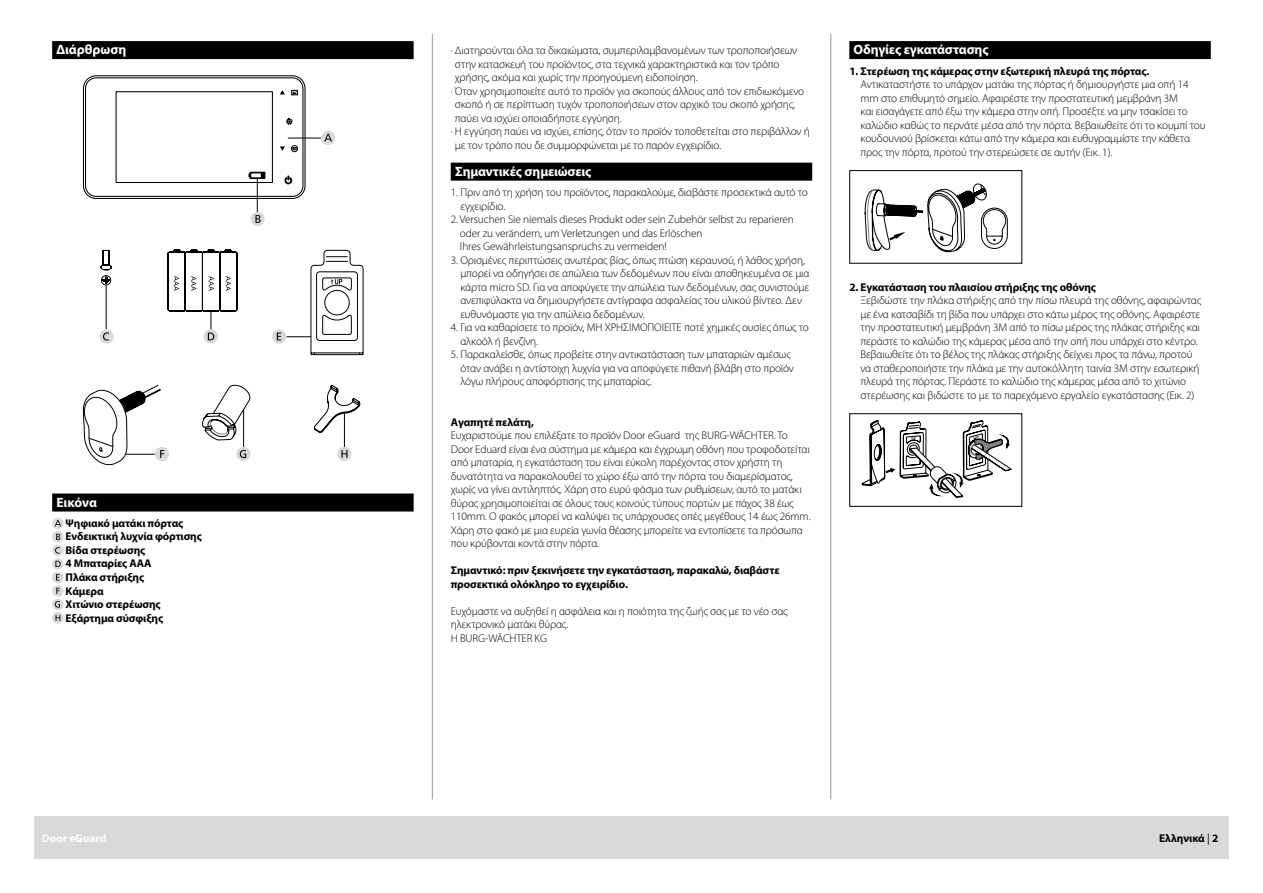
<style>
.page{position:relative;width:1263px;height:893px;background:#fff}
.page>*{position:absolute;margin:0;border:0;box-sizing:border-box;transform-origin:0 0}
.t1{font:700 13.5px "Myriad Pro";letter-spacing:-.01em;color:#fff}
.t2{font:300 11.25px/13.5px "Myriad Pro";letter-spacing:-.01em;color:#000}
.t3{font:700 11.25px/13.5px "Myriad Pro";letter-spacing:-.01em;color:#000}
.t4{font:700 11.25px "Myriad Pro";color:#fff}
.s1{font-weight:400}
</style>
<div class="page">
<div style="left:34px;top:816px;width:1195px;height:43px;background:#d9d9da"></div>
<hr style="left:432px;top:34px;width:1px;height:765px;background:#989999">
<hr style="left:830px;top:34px;width:1px;height:765px;background:#989999">
<div style="left:52px;top:41px;width:362px;height:18px;background:#000"></div>
<div style="left:52px;top:493px;width:362px;height:18px;background:#000"></div>
<div style="left:52px;top:518px;width:12px;height:11px;background:#d9d9da;border-radius:50%"></div>
<svg style="left:55px;top:520px;width:6px;height:6px"></svg>
<svg style="left:52px;top:531px;width:12px;height:12px"></svg>
<svg style="left:56px;top:534px;width:4px;height:6px"></svg>
<div style="left:52px;top:545px;width:12px;height:11px;background:#d9d9da;border-radius:50%"></div>
<svg style="left:55px;top:547px;width:5px;height:7px"></svg>
<svg style="left:52px;top:558px;width:12px;height:12px"></svg>
<svg style="left:55px;top:561px;width:6px;height:6px"></svg>
<div style="left:52px;top:572px;width:12px;height:11px;background:#d9d9da;border-radius:50%"></div>
<svg style="left:56px;top:574px;width:4px;height:6px"></svg>
<svg style="left:52px;top:585px;width:12px;height:12px"></svg>
<svg style="left:56px;top:588px;width:4px;height:6px"></svg>
<div style="left:52px;top:599px;width:12px;height:11px;background:#d9d9da;border-radius:50%"></div>
<svg style="left:55px;top:601px;width:5px;height:7px"></svg>
<svg style="left:52px;top:612px;width:12px;height:12px"></svg>
<svg style="left:56px;top:615px;width:4px;height:6px"></svg>
<div style="left:451px;top:163px;width:361px;height:18px;background:#000"></div>
<div style="left:849px;top:41px;width:362px;height:18px;background:#000"></div>
<div style="left:849px;top:170px;width:173px;height:94px;border:1px solid #000"></div>
<svg style="left:865px;top:183px;width:143px;height:70px"></svg>
<div style="left:849px;top:413px;width:173px;height:94px;border:1px solid #000"></div>
<svg style="left:862px;top:420px;width:150px;height:78px"></svg>
<hr style="left:288px;top:138px;width:33px;height:1px;background:#000">
<div style="left:321px;top:131px;width:14px;height:14px;background:#d9d9da;border-radius:50%"></div>
<svg style="left:324px;top:134px;width:8px;height:8px"></svg>
<hr style="left:257px;top:175px;width:1px;height:38px;background:#000">
<hr style="left:106px;top:285px;width:1px;height:44px;background:#000">
<hr style="left:243px;top:409px;width:1px;height:38px;background:#000">
<hr style="left:344px;top:412px;width:1px;height:35px;background:#000">
<div style="left:250px;top:212px;width:15px;height:14px;background:#d9d9da;border-radius:50%"></div>
<svg style="left:255px;top:215px;width:6px;height:8px"></svg>
<div style="left:99px;top:329px;width:15px;height:15px;background:#d9d9da;border-radius:50%"></div>
<svg style="left:103px;top:332px;width:6px;height:9px"></svg>
<svg style="left:272px;top:329px;width:14px;height:15px"></svg>
<div style="left:155px;top:447px;width:14px;height:14px;background:#d9d9da;border-radius:50%"></div>
<div style="left:236px;top:447px;width:15px;height:14px;background:#d9d9da;border-radius:50%"></div>
<svg style="left:240px;top:450px;width:6px;height:8px"></svg>
<div style="left:337px;top:447px;width:14px;height:14px;background:#d9d9da;border-radius:50%"></div>
<svg style="left:341px;top:450px;width:6px;height:8px"></svg>
<svg style="left:277px;top:249px;width:87px;height:107px"></svg>
<svg style="left:313px;top:384px;width:48px;height:50px"></svg>
<svg style="left:202px;top:384px;width:49px;height:57px"></svg>
<svg style="left:82px;top:385px;width:82px;height:81px"></svg>
<svg style="left:100px;top:249px;width:12px;height:37px"></svg>
<svg style="left:204px;top:329px;width:14px;height:15px"></svg>
<svg style="left:82px;top:75px;width:224px;height:124px"></svg>
<div style="left:291px;top:145px;width:7px;height:7px;border:1px solid #000;border-radius:50%"></div>
<svg style="left:167px;top:249px;width:71px;height:91px"></svg>
<p class="t1" style="left:56px;top:41px;width:71px">Διάρθρωση</p>
<p class="t1" style="left:56px;top:493px;width:42px">Εικόνα</p>
<p class="t3" style="left:66px;top:516px;width:138px">Ψηφιακό ματάκι πόρτας<br>Ενδεικτική λυχνία φόρτισης<br>Βίδα στερέωσης<br>4 Μπαταρίες ΑΑΑ<br>Πλάκα στήριξης<br>Κάμερα<br>Χιτώνιο στερέωσης<br>Εξάρτημα σύσφιξης</p>
<p class="t2" style="left:451px;top:44px;width:348px">· Διατηρούνται όλα τα δικαιώματα, συμπεριλαμβανομένων των τροποποιήσεων</p>
<p class="t2" style="left:455px;top:57px;width:326px">στην κατασκευή του προϊόντος, στα τεχνικά χαρακτηριστικά και τον τρόπο</p>
<p class="t2" style="left:455px;top:71px;width:244px">χρήσης, ακόμα και χωρίς την προηγούμενη ειδοποίηση.</p>
<p class="t2" style="left:451px;top:84px;width:355px">· Όταν χρησιμοποιείτε αυτό το προϊόν για σκοπούς άλλους από τον επιδιωκόμενο</p>
<p class="t2" style="left:455px;top:98px;width:342px">σκοπό ή σε περίπτωση τυχόν τροποποιήσεων στον αρχικό του σκοπό χρήσης,</p>
<p class="t2" style="left:455px;top:111px;width:168px">παύει να ισχύει οποιαδήποτε εγγύηση.</p>
<p class="t2" style="left:451px;top:125px;width:361px">· Η εγγύηση παύει να ισχύει, επίσης, όταν το προϊόν τοποθετείται στο περιβάλλον ή</p>
<p class="t2" style="left:455px;top:138px;width:268px">με τον τρόπο που δε συμμορφώνεται με το παρόν εγχειρίδιο.</p>
<p class="t1" style="left:455px;top:162px;width:138px">Σημαντικές σημειώσεις</p>
<p class="t2" style="left:460px;top:185px;width:349px;text-indent:-10px">1. Πριν από τη χρήση του προϊόντος, παρακαλούμε, διαβάστε προσεκτικά αυτό το εγχειρίδιο.</p>
<p class="t2" style="left:460px;top:212px;width:335px;text-indent:-9px">2. Versuchen Sie niemals dieses Produkt oder sein Zubehör selbst zu reparieren oder zu verändern, um Verletzungen und das Erlöschen<br>Ihres Gewährleistungsanspruchs zu vermeiden!</p>
<p class="t2" style="left:460px;top:253px;width:351px;text-indent:-10px">3. Ορισμένες περιπτώσεις ανωτέρας βίας, όπως πτώση κεραυνού, ή λάθος χρήση, μπορεί να οδηγήσει σε απώλεια των δεδομένων που είναι αποθηκευμένα σε μια κάρτα micro SD. Για να αποφύγετε την απώλεια των δεδομένων, σας συνιστούμε ανεπιφύλακτα να δημιουργήσετε αντίγραφα ασφαλείας του υλικού βίντεο. Δεν ευθυνόμαστε για την απώλεια δεδομένων.</p>
<p class="t2" style="left:460px;top:320px;width:350px;text-indent:-10px">4. Για να καθαρίσετε το προϊόν, ΜΗ ΧΡΗΣΙΜΟΠΟΙΕΙΤΕ ποτέ χημικές ουσίες όπως το αλκοόλ ή βενζίνη.</p>
<p class="t2" style="left:460px;top:347px;width:335px;text-indent:-10px">5. Παρακαλείσθε, όπως προβείτε στην αντικατάσταση των μπαταριών αμέσως όταν ανάβει η αντίστοιχη λυχνία για να αποφύγετε πιθανή βλάβη στο προϊόν λόγω πλήρους αποφόρτισης της μπαταρίας.</p>
<p class="t3" style="left:451px;top:415px;width:85px">Αγαπητέ πελάτη,</p>
<p class="t2" style="left:451px;top:428px;width:361px">Ευχαριστούμε που επιλέξατε το προϊόν Door eGuard της BURG-WÄCHTER. To Door Eduard είναι ένα σύστημα με κάμερα και έγχρωμη οθόνη που τροφοδοτείται από μπαταρία, η εγκατάσταση του είναι εύκολη παρέχοντας στον χρήστη τη δυνατότητα να παρακολουθεί το χώρο έξω από την πόρτα του διαμερίσματος, χωρίς να γίνει αντιληπτός. Χάρη στο ευρύ φάσμα των ρυθμίσεων, αυτό το ματάκι θύρας χρησιμοποιείται σε όλους τους κοινούς τύπους πορτών με πάχος 38 έως 110mm. Ο φακός μπορεί να καλύψει τις υπάρχουσες οπές μεγέθους 14 έως 26mm.<br>Χάρη στο φακό με μια ευρεία γωνία θέασης μπορείτε να εντοπίσετε τα πρόσωπα που κρύβονται κοντά στην πόρτα.</p>
<p class="t3" style="left:451px;top:563px;width:330px">Σημαντικό: πριν ξεκινήσετε την εγκατάσταση, παρακαλώ, διαβάστε προσεκτικά ολόκληρο το εγχειρίδιο.</p>
<p class="t2" style="left:451px;top:604px;width:338px">Ευχόμαστε να αυξηθεί η ασφάλεια και η ποιότητα της ζωής σας με το νέο σας ηλεκτρονικό ματάκι θύρας.<br>Η BURG-WÄCHTER KG</p>
<p class="t1" style="left:853px;top:41px;width:136px">Οδηγίες εγκατάστασης</p>
<p class="t3" style="left:849px;top:64px;width:301px">1. Στερέωση της κάμερας στην εξωτερική πλευρά της πόρτας.</p>
<p class="t2" style="left:860px;top:77px;width:347px">Αντικαταστήστε το υπάρχον ματάκι της πόρτας ή δημιουργήστε μια οπή 14 mm στο επιθυμητό σημείο. Αφαιρέστε την προστατευτική μεμβράνη 3Μ<br>και εισαγάγετε από έξω την κάμερα στην οπή. Προσέξτε να μην τσακίσει το καλώδιο καθώς το περνάτε μέσα από την πόρτα. Βεβαιωθείτε ότι το κουμπί του κουδουνιού βρίσκεται κάτω από την κάμερα και ευθυγραμμίστε την κάθετα προς την πόρτα, προτού την στερεώσετε σε αυτήν (Εικ. 1).</p>
<p class="t3" style="left:849px;top:280px;width:248px">2. Εγκατάσταση του πλαισίου στήριξης της οθόνης</p>
<p class="t2" style="left:860px;top:293px;width:342px">Ξεβιδώστε την πλάκα στήριξης από την πίσω πλευρά της οθόνης, αφαιρώντας με ένα κατσαβίδι τη βίδα που υπάρχει στο κάτω μέρος της οθόνης. Αφαιρέστε την προστατευτική μεμβράνη 3Μ από το πίσω μέρος της πλάκας στήριξης και περάστε το καλώδιο της κάμερας μέσα από την οπή που υπάρχει στο κέντρο.<br>Βεβαιωθείτε ότι το βέλος της πλάκας στήριξης δείχνει προς τα πάνω, προτού να σταθεροποιήστε την πλάκα με την αυτοκόλλητη ταινία 3Μ στην εσωτερική πλευρά της πόρτας. Περάστε το καλώδιο της κάμερας μέσα από το χιτώνιο στερέωσης και βιδώστε το με το παρεχόμενο εργαλείο εγκατάστασης (Εικ. 2)</p>
<p class="t4" style="left:42px;top:831px;width:66px">Door eGuard</p>
<p class="t3" style="left:1159px;top:831px;width:61px">Ελληνικά <span class="s1">|</span> 2</p>
</div>
